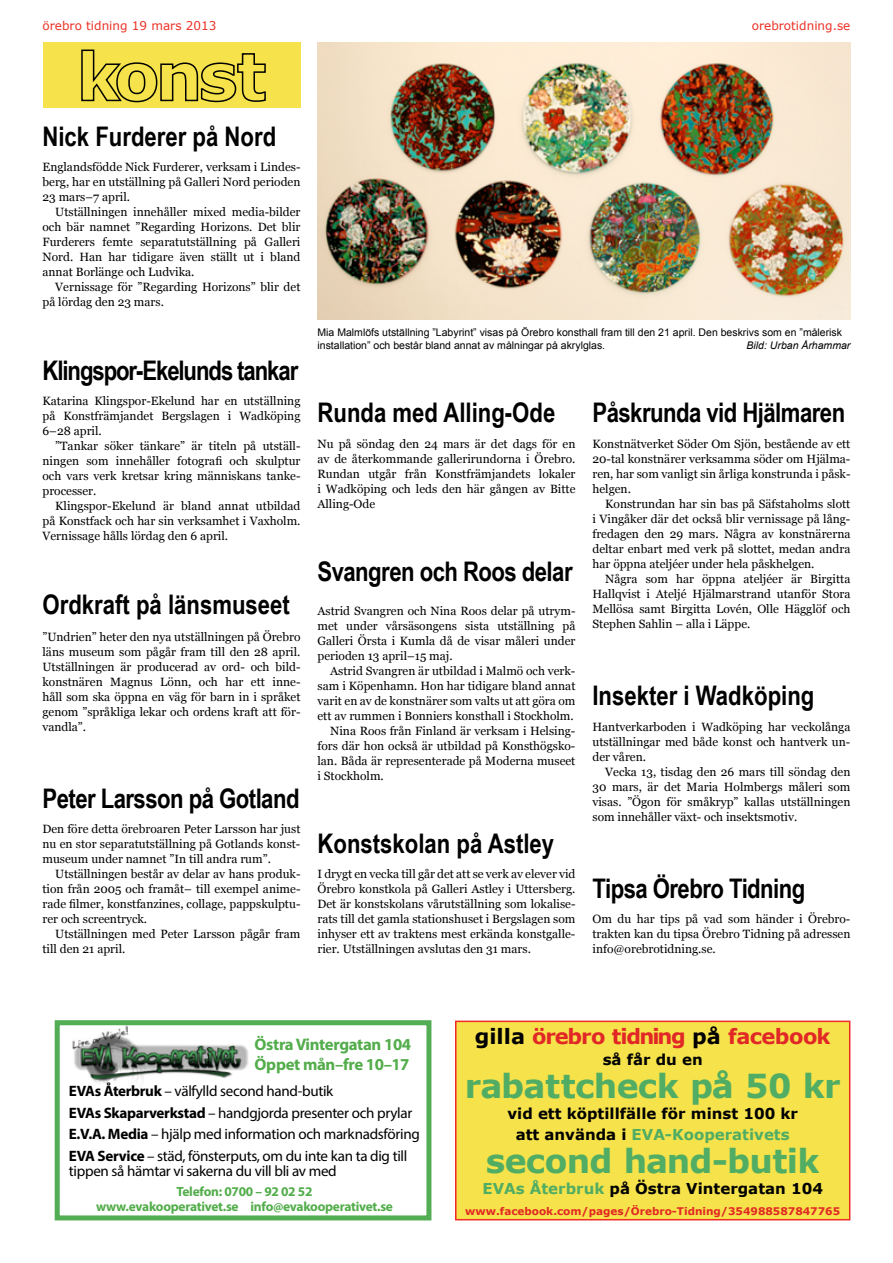
<style>
.page{position:relative;width:893px;height:1263px;background:#fff}
.page>*{position:absolute;margin:0;border:0;box-sizing:border-box;transform-origin:0 0}
.t1{font:700 33px "Verdana";letter-spacing:-.02em;color:#51ad63}
.t2{font:700 27px "Arial Narrow";color:#000}
.t3{font:700 27px "Arial Narrow";letter-spacing:-.02em;color:#000}
.t4{font:700 27px "Arial Narrow";letter-spacing:-.04em;color:#000}
.t5{font:700 21px "Verdana";letter-spacing:-.04em;color:#e12826}
.t6{font:700 16.8px/20.1px "Myriad Pro";letter-spacing:-.02em;color:#52ad4a}
.t7{font:15px/21.8px "Myriad Pro";letter-spacing:-.02em;color:#000}
.t8{font:700 15px/21px "Verdana";color:#000;text-align:center}
.t9{font:700 13.35px/15px "Myriad Pro";letter-spacing:-.02em;color:#52ad4a;text-align:center}
.t10{font:12px/15px "Georgia";color:#000;text-align:justify}
.t11{font:12px "Verdana";color:#ed3024}
.t12{font:10.5px/13.5px "Arial";color:#000}
.t13{font:700 10.5px "Verdana";color:#e12823}
.t14{font:italic 10.5px "Arial";color:#000}
.s1{font-weight:700}
.s2{color:#000}
.s3{color:#51ad63}
</style>
<div class="page">
<img style="left:317px;top:43px;width:533px;height:277px">
<img style="left:72px;top:1026px;width:177px;height:60px">
<div style="left:55px;top:1020px;width:376px;height:200px;border:5px solid #52ad55"></div>
<div style="left:455px;top:1020px;width:395px;height:200px;background:#f6e24b;border:2px solid #ee2b24"></div>
<div style="left:43px;top:43px;width:257px;height:65px;background:#f6e24b"></div>
<svg style="left:81px;top:49px;width:185px;height:54px"></svg>
<p class="t11" style="left:43px;top:18px;width:175px">örebro tidning 19 mars 2013</p>
<p class="t11" style="left:752px;top:18px;width:100px">orebrotidning.se</p>
<h2 class="t2" style="left:43px;top:116px;width:235px">Nick Furderer på Nord</h2>
<p class="t10" style="left:43px;top:159px;width:259px">Englandsfödde Nick Furderer, verksam i Lindes&shy;berg, har en utställning på Galleri Nord perioden 23 mars–7 april.</p>
<p class="t10" style="left:43px;top:204px;width:259px;text-indent:13px">Utställningen innehåller mixed media-bilder och bär namnet ”Regarding Horizons. Det blir Furderers femte separatutställning på Galleri Nord. Han har tidigare även ställt ut i bland annat Borlänge och Ludvika.</p>
<p class="t10" style="left:43px;top:279px;width:259px;text-indent:13px">Vernissage för ”Regarding Horizons” blir det på lördag den 23 mars.</p>
<h2 class="t4" style="left:43px;top:350px;width:257px">Klingspor-Ekelunds tankar</h2>
<p class="t10" style="left:43px;top:393px;width:259px">Katarina Klingspor-Ekelund har en utställning på Konstfrämjandet Bergslagen i Wadköping 6–28 april.</p>
<p class="t10" style="left:43px;top:438px;width:259px;text-indent:13px">”Tankar söker tänkare” är titeln på utställ&shy;ningen som innehåller fotografi och skulptur och vars verk kretsar kring människans tanke&shy;processer.</p>
<p class="t10" style="left:43px;top:498px;width:259px;text-indent:13px">Klingspor-Ekelund är bland annat utbildad på Konstfack och har sin verksamhet i Vaxholm.<br>Vernissage hålls lördag den 6 april.</p>
<h2 class="t2" style="left:43px;top:584px;width:249px">Ordkraft på länsmuseet</h2>
<p class="t10" style="left:43px;top:628px;width:259px">”Undrien” heter den nya utställningen på Örebro läns museum som pågår fram till den 28 april.<br>Utställningen är producerad av ord- och bild&shy;konstnären Magnus Lönn, och har ett inne&shy;håll som ska öppna en väg för barn in i språket genom ”språkliga lekar och ordens kraft att för&shy;vandla”.</p>
<h2 class="t3" style="left:43px;top:777px;width:259px">Peter Larsson på Gotland</h2>
<p class="t10" style="left:43px;top:821px;width:259px">Den före detta örebroaren Peter Larsson har just nu en stor separatutställning på Gotlands konst&shy;museum under namnet ”In till andra rum”.</p>
<p class="t10" style="left:43px;top:866px;width:259px;text-indent:13px">Utställningen består av delar av hans produk&shy;tion från 2005 och framåt– till exempel anime&shy;rade filmer, konstfanzines, collage, pappskulptu&shy;rer och screentryck.</p>
<p class="t10" style="left:43px;top:926px;width:259px;text-indent:13px">Utställningen med Peter Larsson pågår fram till den 21 april.</p>
<p class="t12" style="left:317px;top:326px;width:526px">Mia Malmlöfs utställning ”Labyrint” visas på Örebro konsthall fram till den 21 april. Den beskrivs som en ”målerisk installation” och består bland annat av målningar på akrylglas.</p>
<p class="t14" style="left:747px;top:339px;width:105px">Bild: Urban Århammar</p>
<h2 class="t2" style="left:317px;top:392px;width:239px">Runda med Alling-Ode</h2>
<p class="t10" style="left:317px;top:436px;width:259px">Nu på söndag den 24 mars är det dags för en av de återkommande gallerirundorna i Örebro.<br>Rundan utgår från Konstfrämjandets lokaler i Wadköping och leds den här gången av Bitte Alling-Ode</p>
<h2 class="t3" style="left:317px;top:551px;width:257px">Svangren och Roos delar</h2>
<p class="t10" style="left:317px;top:603px;width:259px">Astrid Svangren och Nina Roos delar på utrym&shy;met under vårsäsongens sista utställning på Galleri Örsta i Kumla då de visar måleri under perioden 13 april–15 maj.</p>
<p class="t10" style="left:330px;top:663px;width:247px">Astrid Svangren är utbildad i Malmö och verk-</p>
<p class="t10" style="left:317px;top:678px;width:259px">sam i Köpenhamn. Hon har tidigare bland annat</p>
<p class="t10" style="left:317px;top:693px;width:259px">varit en av de konstnärer som valts ut att göra om</p>
<p class="t10" style="left:317px;top:708px;width:258px">ett av rummen i Bonniers konsthall i Stockholm.</p>
<p class="t10" style="left:330px;top:723px;width:247px">Nina Roos från Finland är verksam i Helsing-</p>
<p class="t10" style="left:317px;top:738px;width:259px">fors där hon också är utbildad på Konsthögsko-</p>
<p class="t10" style="left:317px;top:753px;width:259px">lan. Båda är representerade på Moderna museet</p>
<p class="t10" style="left:317px;top:768px;width:68px">i Stockholm.</p>
<h2 class="t2" style="left:317px;top:823px;width:238px">Konstskolan på Astley</h2>
<p class="t10" style="left:317px;top:866px;width:259px">I drygt en vecka till går det att se verk av elever vid Örebro konstkola på Galleri Astley i Uttersberg.<br>Det är konstskolans vårutställning som lokalise&shy;rats till det gamla stationshuset i Bergslagen som inhyser ett av traktens mest erkända konstgalle&shy;rier. Utställningen avslutas den 31 mars.</p>
<h2 class="t3" style="left:592px;top:392px;width:254px">Påskrunda vid Hjälmaren</h2>
<p class="t10" style="left:592px;top:436px;width:259px">Konstnätverket Söder Om Sjön, bestående av ett 20-tal konstnärer verksamma söder om Hjälma&shy;ren, har som vanligt sin årliga konstrunda i påsk&shy;helgen.</p>
<p class="t10" style="left:592px;top:496px;width:259px;text-indent:13px">Konstrundan har sin bas på Säfstaholms slott i Vingåker där det också blir vernissage på lång&shy;fredagen den 29 mars. Några av konstnärerna deltar enbart med verk på slottet, medan andra har öppna ateljéer under hela påskhelgen.</p>
<p class="t10" style="left:592px;top:571px;width:259px;text-indent:13px">Några som har öppna ateljéer är Birgitta Hallqvist i Ateljé Hjälmarstrand utanför Stora Mellösa samt Birgitta Lovén, Olle Hägglöf och Stephen Sahlin – alla i Läppe.</p>
<h2 class="t2" style="left:592px;top:675px;width:223px">Insekter i Wadköping</h2>
<p class="t10" style="left:592px;top:718px;width:259px">Hantverkarboden i Wadköping har veckolånga utställningar med både konst och hantverk un&shy;der våren.</p>
<p class="t10" style="left:592px;top:763px;width:259px;text-indent:13px">Vecka 13, tisdag den 26 mars till söndag den 30 mars, är det Maria Holmbergs måleri som visas. ”Ögon för småkryp” kallas utställningen som innehåller växt- och insektsmotiv.</p>
<h2 class="t3" style="left:592px;top:868px;width:214px">Tipsa Örebro Tidning</h2>
<p class="t10" style="left:592px;top:911px;width:259px">Om du har tips på vad som händer i Örebro&shy;trakten kan du tipsa Örebro Tidning på adressen info@orebrotidning.se.</p>
<h3 class="t6" style="left:255px;top:1034px;width:158px">Östra Vintergatan 104<br>Öppet mån–fre 10–17</h3>
<p class="t7" style="left:69px;top:1080px;width:352px"><span class="s1">EVAs Återbruk</span> – välfylld second hand-butik<br><span class="s1">EVAs Skaparverkstad</span> – handgjorda presenter och prylar <span class="s1">E.V.A. Media</span> – hjälp med information och marknadsföring <span class="s1">EVA Service</span> – städ, fönsterputs, om du inte kan ta dig till</p>
<p class="t7" style="left:69px;top:1160px;width:269px">tippen så hämtar vi sakerna du vill bli av med</p>
<p class="t9" style="left:96px;top:1184px;width:298px">Telefon: 0700 – 92 02 52<br>www.evakooperativet.se info@evakooperativet.se</p>
<h3 class="t5" style="left:475px;top:1023px;width:357px"><span class="s2">gilla</span> örebro tidning <span class="s2">på</span> facebook</h3>
<p class="t8" style="left:603px;top:1049px;width:101px">så får du en</p>
<h1 class="t1" style="left:465px;top:1065px;width:377px">rabattcheck på 50 kr</h1>
<p class="t8" style="left:507px;top:1103px;width:292px">vid ett köptillfälle för minst 100 kr att använda i <span class="s3">EVA-Kooperativets</span></p>
<h1 class="t1" style="left:486px;top:1140px;width:335px">second hand-butik</h1>
<p class="t8" style="left:482px;top:1178px;width:342px"><span class="s3">EVAs Återbruk</span> på Östra Vintergatan 104</p>
<p class="t13" style="left:465px;top:1204px;width:376px">www.facebook.com/pages/Örebro-Tidning/354988587847765</p>
</div>
